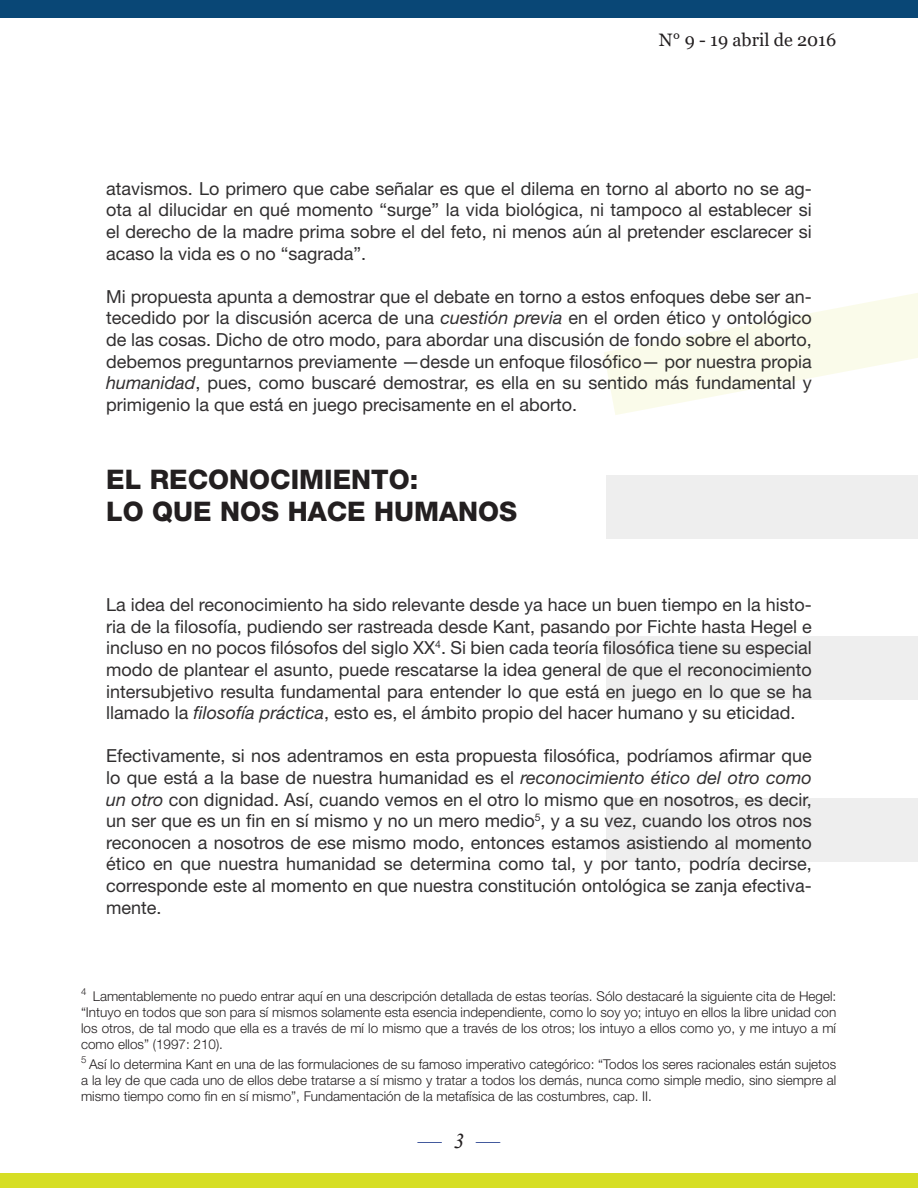
<style>
.page{position:relative;width:918px;height:1188px;background:#fff}
.page>*{position:absolute;margin:0;border:0;box-sizing:border-box;transform-origin:0 0}
.t1{font:800 27px "Helvetica Neue LT Std";color:#231f20}
.t2{font:24px "Times New Roman";color:#253f8e}
.body{font:18px/21.6px "Helvetica Neue";color:#312f30;text-align:justify}
.t3{font:18px "Georgia";color:#231f20}
.t4{font:300 13.5px/16.2px "Helvetica Neue";color:#231f20;text-align:justify}
.s1{font-style:italic}
.s2{font-style:italic;font-size:21px;color:#231f20}
</style>
<div class="page">
<svg style="left:604px;top:293px;width:314px;height:122px"></svg>
<div style="left:606px;top:475px;width:312px;height:63px;background:#eee"></div>
<div style="left:606px;top:798px;width:312px;height:64px;background:#eee"></div>
<div style="left:606px;top:636px;width:312px;height:64px;background:#eee"></div>
<div style="left:0;top:1174px;width:918px;height:14px;background:#d6de25"></div>
<div style="left:0;top:0;width:918px;height:18px;background:#094776"></div>
<p class="t3" style="left:659px;top:29px;width:179px">N° 9 - 19 abril de 2016</p>
<p class="body" style="left:106px;top:179px;width:707px">atavismos. Lo primero que cabe señalar es que el dilema en torno al aborto no se ag&shy;ota al dilucidar en qué momento “surge” la vida biológica, ni tampoco al establecer si el derecho de la madre prima sobre el del feto, ni menos aún al pretender esclarecer si acaso la vida es o no “sagrada”.</p>
<p class="body" style="left:106px;top:287px;width:707px">Mi propuesta apunta a demostrar que el debate en torno a estos enfoques debe ser an&shy;tecedido por la discusión acerca de una <span class="s1">cuestión previa</span> en el orden ético y ontológico de las cosas. Dicho de otro modo, para abordar una discusión de fondo sobre el aborto, debemos preguntarnos previamente —desde un enfoque filosófico— por nuestra propia <span class="s1">humanidad</span>, pues, como buscaré demostrar, es ella en su sentido más fundamental y primigenio la que está en juego precisamente en el aborto.</p>
<p class="t1" style="left:106px;top:463px;width:314px">EL RECONOCIMIENTO:</p>
<p class="t1" style="left:106px;top:496px;width:413px">LO QUE NOS HACE HUMANOS</p>
<p class="body" style="left:106px;top:595px;width:707px">La idea del reconocimiento ha sido relevante desde ya hace un buen tiempo en la histo&shy;ria de la filosofía, pudiendo ser rastreada desde Kant, pasando por Fichte hasta Hegel e incluso en no pocos filósofos del siglo XX<sup>4</sup>. Si bien cada teoría filosófica tiene su especial modo de plantear el asunto, puede rescatarse la idea general de que el reconocimiento intersubjetivo resulta fundamental para entender lo que está en juego en lo que se ha llamado la <span class="s1">filosofía práctica</span>, esto es, el ámbito propio del hacer humano y su eticidad.</p>
<p class="body" style="left:106px;top:746px;width:707px">Efectivamente, si nos adentramos en esta propuesta filosófica, podríamos afirmar que lo que está a la base de nuestra humanidad es el <span class="s1">reconocimiento ético del otro como un otro</span> con dignidad. Así, cuando vemos en el otro lo mismo que en nosotros, es decir, un ser que es un fin en sí mismo y no un mero medio<sup>5</sup>, y a su vez, cuando los otros nos reconocen a nosotros de ese mismo modo, entonces estamos asistiendo al momento ético en que nuestra humanidad se determina como tal, y por tanto, podría decirse, corresponde este al momento en que nuestra constitución ontológica se zanja efectiva&shy;mente.</p>
<p class="t4" style="left:81px;top:987px;width:757px"><sup>4</sup> Lamentablemente no puedo entrar aquí en una descripción detallada de estas teorías. Sólo destacaré la siguiente cita de Hegel: “Intuyo en todos que son para sí mismos solamente esta esencia independiente, como lo soy yo; intuyo en ellos la libre unidad con los otros, de tal modo que ella es a través de mí lo mismo que a través de los otros; los intuyo a ellos como yo, y me intuyo a mí como ellos” (1997: 210).</p>
<p class="t4" style="left:81px;top:1055px;width:757px"><sup>5</sup> Así lo determina Kant en una de las formulaciones de su famoso imperativo categórico: “Todos los seres racionales están sujetos a la ley de que cada uno de ellos debe tratarse a sí mismo y tratar a todos los demás, nunca como simple medio, sino siempre al mismo tiempo como fin en sí mismo”, Fundamentación de la metafísica de las costumbres, cap. II.</p>
<h2 class="t2" style="left:418px;top:1123px;width:84px">— <span class="s2">3</span> —</h2>
</div>
